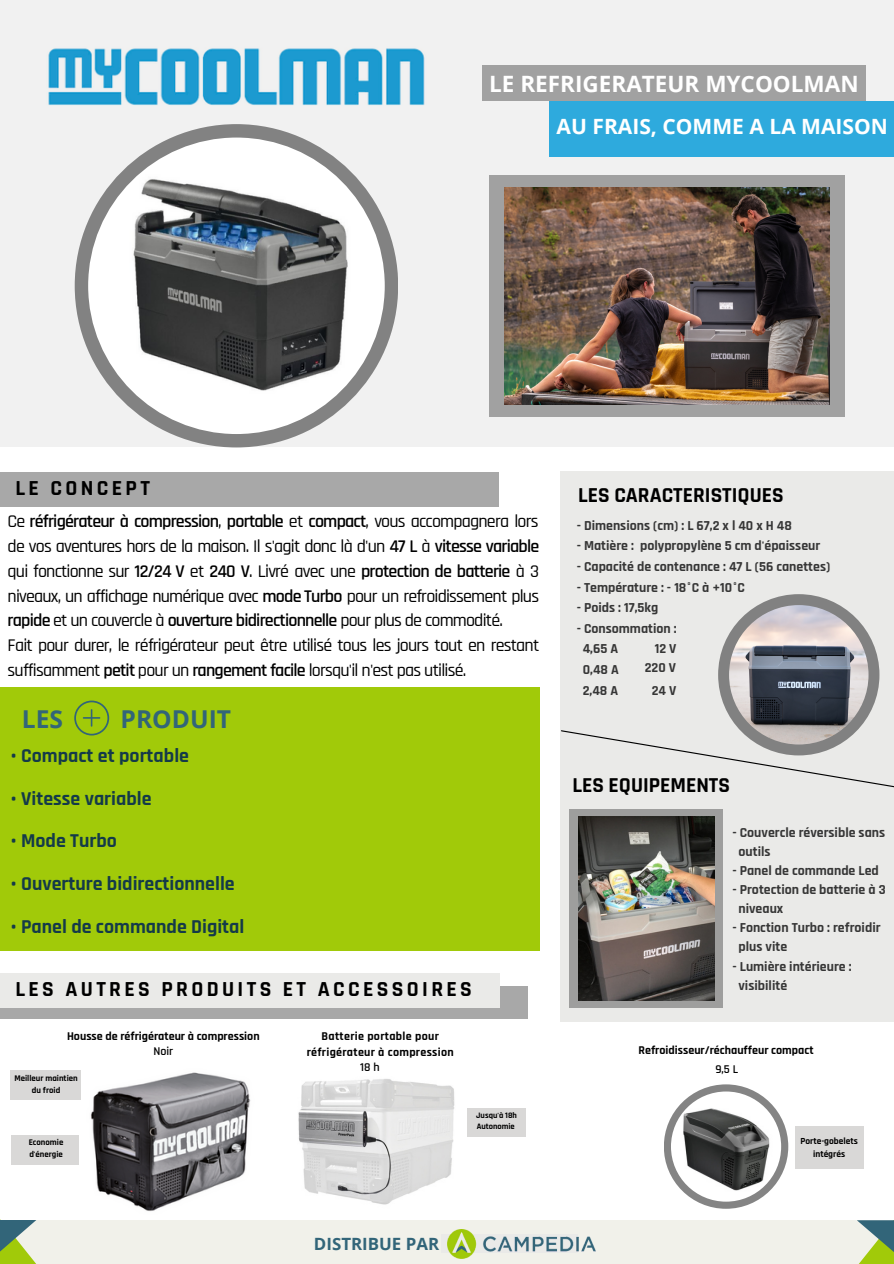
<style>
.page{position:relative;width:894px;height:1264px;background:#fff}
.page>*{position:absolute;margin:0;border:0;box-sizing:border-box;transform-origin:0 0}
.t1{font:700 24.6px "Open Sans";color:#326579}
.t2{font:700 22.5px "Open Sans";color:#fff}
.t3{font:700 21.6px "Rajdhani";letter-spacing:.155em;color:#000}
.t4{font:700 21.45px "Rajdhani";color:#000}
.t5{font:700 21px "Open Sans";color:#fff}
.t6{font:700 19.8px "Rajdhani";color:#143a49}
.t7{font:500 18px/24.8px "Rajdhani";letter-spacing:-.045em;color:#000}
.t8{font:700 16.95px "Open Sans";color:#326579}
.t9{font:700 13.8px/19.2px "Rajdhani";color:#363636}
.t10{font:700 12px "Rajdhani";color:#000}
.t11{font:700 12px/16px "Rajdhani";letter-spacing:.025em;color:#000;text-align:center}
.t12{font:600 12px "Rajdhani";color:#000}
.t13{font:700 9.3px/12.5px "Rajdhani";color:#000;text-align:center}
.t14{font:700 8.7px/11.7px "Rajdhani";color:#000;text-align:center}
.t15{font:700 8.4px/11.2px "Rajdhani";color:#000}
.s1{font-weight:600}
</style>
<div class="page">
<svg style="left:0;top:0;width:893px;height:447px;fill:#f1f1f1"></svg>
<div style="left:549px;top:101px;width:344px;height:56px;background:#2eaadd"></div>
<div style="left:482px;top:66px;width:383px;height:35px;background:#a1a1a1"></div>
<div style="left:0;top:1219px;width:893px;height:44px;background:#f1f1ea"></div>
<div style="left:441px;top:1234px;width:136px;height:18px;background:#eaeae8"></div>
<div style="left:0;top:472px;width:498px;height:34px;background:#a8a8a8"></div>
<div style="left:0;top:687px;width:539px;height:263px;background:#a1ca09"></div>
<div style="left:560px;top:472px;width:333px;height:550px;background:#eaeae8"></div>
<img style="left:447px;top:1229px;width:148px;height:29px">
<div style="left:0;top:986px;width:527px;height:32px;background:linear-gradient(to right,#a8a8a8,#a8a8a8)"></div>
<div style="left:0;top:973px;width:499px;height:34px;background:#eaeae8"></div>
<svg style="left:74px;top:700px;width:35px;height:35px"></svg>
<div style="left:858px;top:1219px;width:35px;height:44px;background:#fff"></div>
<svg style="left:857px;top:1220px;width:36px;height:43px;background:#92b27a"></svg>
<svg style="left:0;top:1219px;width:37px;height:44px"></svg>
<svg style="left:664px;top:1084px;width:124px;height:124px"></svg>
<img style="left:670px;top:1091px;width:111px;height:110px;border-radius:50%">
<svg style="left:75px;top:124px;width:323px;height:323px;fill:#f1f1f1"></svg>
<img style="left:88px;top:137px;width:296px;height:297px;border-radius:50%">
<div style="left:489px;top:175px;width:355px;height:241px;background:#a1a1a1"></div>
<img style="left:504px;top:188px;width:324px;height:216px">
<div style="left:10px;top:1070px;width:71px;height:29px;background:#d9d8d7"></div>
<div style="left:467px;top:1107px;width:58px;height:29px;background:#d9d8d7"></div>
<div style="left:794px;top:1126px;width:69px;height:42px;background:#d9d8d7"></div>
<div style="left:569px;top:809px;width:153px;height:198px;background:linear-gradient(to right,#9e9e9d,#9e9e9d)"></div>
<svg style="left:561px;top:594px;width:332px;height:216px"></svg>
<img style="left:728px;top:605px;width:140px;height:139px;border-radius:50%">
<img style="left:91px;top:1072px;width:160px;height:139px">
<div style="left:12px;top:1134px;width:67px;height:30px;background:#d9d8d7"></div>
<img style="left:298px;top:1079px;width:157px;height:126px">
<img style="left:578px;top:816px;width:136px;height:184px">
<p class="t2" style="left:489px;top:67px;width:371px">LE REFRIGERATEUR MYCOOLMAN</p>
<p class="t5" style="left:556px;top:112px;width:333px">AU FRAIS, COMME A LA MAISON</p>
<p class="t3" style="left:15px;top:475px;width:136px">LE CONCEPT</p>
<p class="t7" style="left:8px;top:509px;width:533px">Ce <span class="s1">réfrigérateur à compression</span>, <span class="s1">portable</span> et <span class="s1">compact</span>, vous accompagnera lors de vos aventures hors de la maison. Il s'agit donc là d'un <span class="s1">47 L</span> à <span class="s1">vitesse variable </span>qui fonctionne sur <span class="s1">12/24 V</span> et <span class="s1">240 V</span>. Livré avec une <span class="s1">protection de batterie</span> à 3 niveaux, un affichage numérique avec <span class="s1">mode Turbo</span> pour un refroidissement plus <span class="s1">rapide</span> et un couvercle à <span class="s1">ouverture bidirectionnelle</span> pour plus de commodité.<br>Fait pour durer, le réfrigérateur peut être utilisé tous les jours tout en restant suffisamment <span class="s1">petit</span> pour un <span class="s1">rangement facile</span> lorsqu'il n'est pas utilisé.</p>
<h1 class="t1" style="left:22px;top:701px;width:43px">LES</h1>
<h1 class="t1" style="left:121px;top:701px;width:112px">PRODUIT</h1>
<p class="t6" style="left:11px;top:743px;width:180px">• Compact et portable</p>
<p class="t6" style="left:11px;top:786px;width:142px">• Vitesse variable</p>
<p class="t6" style="left:11px;top:828px;width:107px">• Mode Turbo</p>
<p class="t6" style="left:11px;top:871px;width:225px">• Ouverture bidirectionnelle</p>
<p class="t6" style="left:11px;top:914px;width:235px">• Panel de commande Digital</p>
<p class="t3" style="left:15px;top:976px;width:458px">LES AUTRES PRODUITS ET ACCESSOIRES</p>
<p class="t10" style="left:67px;top:1028px;width:194px">Housse de réfrigérateur à compression</p>
<p class="t12" style="left:153px;top:1043px;width:21px">Noir</p>
<p class="t14" style="left:14px;top:1072px;width:65px">Meilleur maintien du froid</p>
<p class="t14" style="left:29px;top:1136px;width:36px;text-align:left">Economie d'énergie</p>
<p class="t11" style="left:306px;top:1028px;width:149px">Batterie portable pour réfrigérateur à compression</p>
<p class="t12" style="left:360px;top:1059px;width:21px">18 h</p>
<p class="t15" style="left:476px;top:1109px;width:42px">Jusqu'à 18h<br>Autonomie</p>
<p class="t8" style="left:314px;top:1231px;width:127px">DISTRIBUE PAR</p>
<p class="t4" style="left:578px;top:482px;width:207px">LES CARACTERISTIQUES</p>
<p class="t9" style="left:576px;top:516px;width:217px">- Dimensions (cm) : L 67,2 x l 40 x H 48</p>
<p class="t9" style="left:576px;top:537px;width:245px">- Matière : polypropylène 5 cm d'épaisseur</p>
<p class="t9" style="left:576px;top:557px;width:255px">- Capacité de contenance : 47 L (56 canettes)</p>
<p class="t9" style="left:576px;top:578px;width:170px">- Température : - 18°C à +10°C</p>
<p class="t9" style="left:576px;top:598px;width:83px">- Poids : 17,5kg</p>
<p class="t9" style="left:582px;top:618px;width:95px;line-height:20.5px;text-indent:-6px">- Consommation :<br>4,65 A</p>
<p class="t9" style="left:654px;top:640px;width:23px">12V</p>
<p class="t9" style="left:582px;top:659px;width:37px;line-height:20.5px">0,48 A<br>2,48 A</p>
<p class="t9" style="left:644px;top:658px;width:33px">220 V</p>
<p class="t9" style="left:651px;top:681px;width:26px">24V</p>
<p class="t4" style="left:572px;top:771px;width:159px">LES EQUIPEMENTS</p>
<p class="t9" style="left:738px;top:823px;width:148px;text-indent:-6px">- Couvercle réversible sans outils</p>
<p class="t9" style="left:732px;top:861px;width:148px">- Panel de commande Led</p>
<p class="t9" style="left:738px;top:880px;width:149px;text-indent:-6px">- Protection de batterie à 3 niveaux</p>
<p class="t9" style="left:738px;top:918px;width:143px;text-indent:-6px">- Fonction Turbo : refroidir plus vite</p>
<p class="t9" style="left:738px;top:957px;width:115px;text-indent:-6px">- Lumière intérieure : visibilité</p>
<p class="t10" style="left:638px;top:1042px;width:176px">Refroidisseur/réchauffeur compact</p>
<p class="t12" style="left:715px;top:1061px;width:24px">9,5 L</p>
<p class="t13" style="left:800px;top:1135px;width:59px">Porte-gobelets intégrés</p>
</div>
